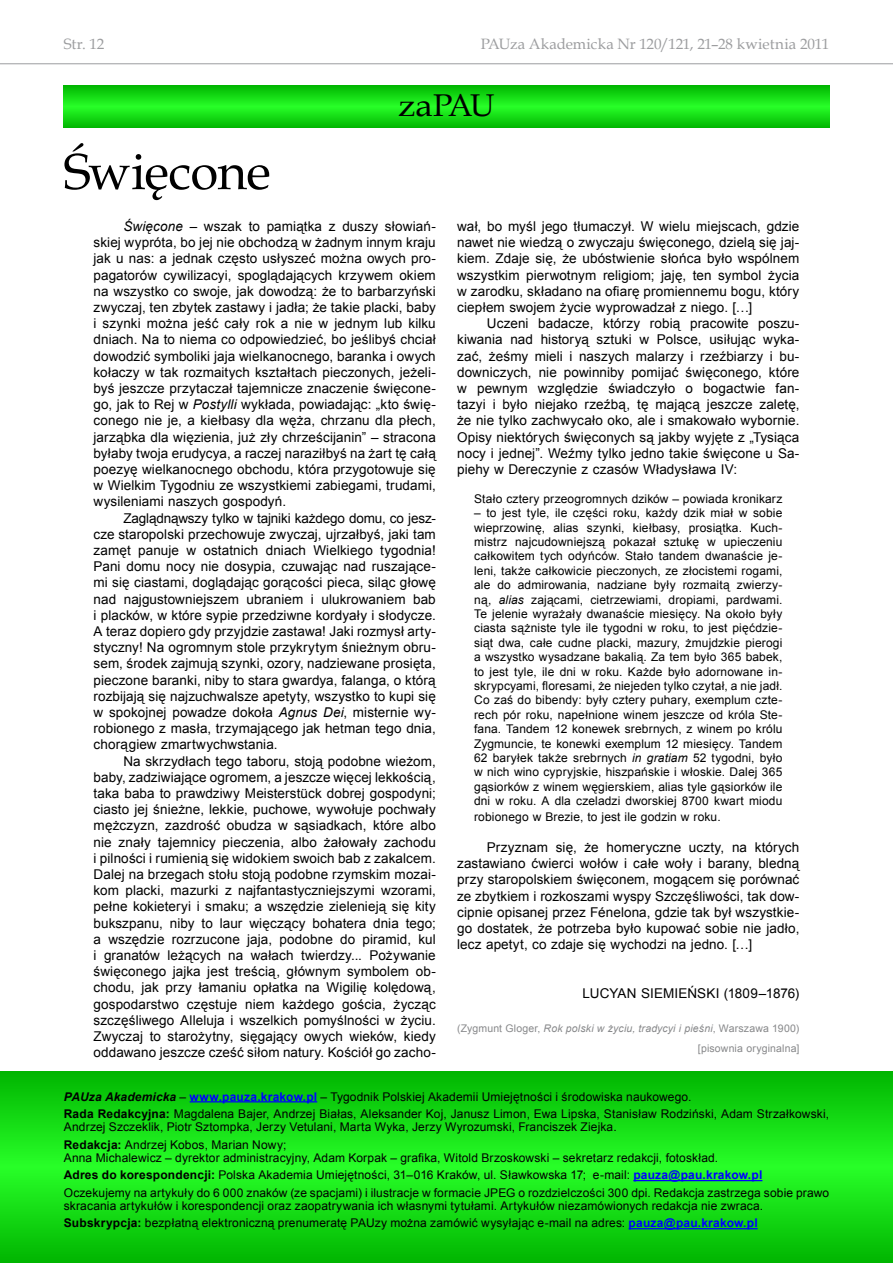
<style>
.page{position:relative;width:893px;height:1263px;background:#fff}
.page>*{position:absolute;margin:0;border:0;box-sizing:border-box;transform-origin:0 0}
.t1{font:51px "Book Antiqua";letter-spacing:-.02em;color:#000}
.t2{font:31.5px "Book Antiqua";letter-spacing:-.04em;color:#000;scale:1.1 1}
.t3{font:15px "Book Antiqua";letter-spacing:-.005em;color:#9c9d9f}
.t4{font:13.5px/16.2px "Arial";letter-spacing:.01em;color:#000;text-align:justify}
.t5{font:12px/14.4px "Arial";letter-spacing:.01em;color:#000}
.t6{font:10.5px/19.8px "Arial";letter-spacing:.015em;color:#87888a;text-align:right}
.s1{font-style:italic}
.s2{font-weight:700;font-style:italic}
.s3{font-weight:700;color:#00f}
.s4{font-weight:700}
</style>
<div class="page">
<hr style="left:0;top:63px;width:893px;height:1px;background:#9c9d9f">
<svg style="left:0;top:1071px;width:893px;height:192px;background:#13d914"></svg>
<hr style="left:190px;top:1101px;width:127px;height:1px;background:#00f">
<hr style="left:633px;top:1180px;width:129px;height:1px;background:#00f">
<hr style="left:629px;top:1228px;width:129px;height:1px;background:#00f">
<svg style="left:64px;top:85px;width:765px;height:43px;background:#13d913"></svg>
<p class="t3" style="left:64px;top:34px;width:42px">Str. 12</p>
<p class="t3" style="left:481px;top:34px;width:350px">PAUza Akademicka Nr 120/121, 21–28 kwietnia 2011</p>
<h1 class="t1" style="left:64px;top:136px;width:208px">Święcone</h1>
<h2 class="t2" style="left:398px;top:84px;width:89px">zaPAU</h2>
<p class="t4" style="left:94px;top:218px;width:344px;text-indent:30px"><span class="s1">Święcone</span> – wszak to pamiątka z duszy słowiań&shy;skiej wypróta, bo jej nie obchodzą w żadnym innym kraju jak u nas: a jednak często usłyszeć można owych pro&shy;pagatorów cywilizacyi, spoglądających krzywem okiem na wszystko co swoje, jak dowodzą: że to barbarzyński zwyczaj, ten zbytek zastawy i jadła; że takie placki, baby i szynki można jeść cały rok a nie w jednym lub kilku dniach. Na to niema co odpowiedzieć, bo jeślibyś chciał dowodzić symboliki jaja wielkanocnego, baranka i owych kołaczy w tak rozmaitych kształtach pieczonych, jeżeli&shy;byś jeszcze przytaczał tajemnicze znaczenie święcone&shy;go, jak to Rej w <span class="s1">Postylli</span> wykłada, powiadając: „kto świę&shy;conego nie je, a kiełbasy dla węża, chrzanu dla płech, jarząbka dla więzienia, już zły chrześcijanin” – stracona byłaby twoja erudycya, a raczej naraziłbyś na żart tę całą poezyę wielkanocnego obchodu, która przygotowuje się w Wielkim Tygodniu ze wszystkiemi zabiegami, trudami, wysileniami naszych gospodyń.</p>
<p class="t4" style="left:94px;top:510px;width:344px;text-indent:30px">Zaglądnąwszy tylko w tajniki każdego domu, co jesz&shy;cze staropolski przechowuje zwyczaj, ujrzałbyś, jaki tam zamęt panuje w ostatnich dniach Wielkiego tygodnia!<br>Pani domu nocy nie dosypia, czuwając nad ruszające&shy;mi się ciastami, doglądając gorącości pieca, siląc głowę nad najgustowniejszem ubraniem i ulukrowaniem bab i placków, w które sypie przedziwne kordyały i słodycze.<br>A teraz dopiero gdy przyjdzie zastawa! Jaki rozmysł arty&shy;styczny! Na ogromnym stole przykrytym śnieżnym obru&shy;sem, środek zajmują szynki, ozory, nadziewane prosięta, pieczone baranki, niby to stara gwardya, falanga, o którą rozbijają się najzuchwalsze apetyty, wszystko to kupi się w spokojnej powadze dokoła <span class="s1">Agnus Dei</span>, misternie wy&shy;robionego z masła, trzymającego jak hetman tego dnia, chorągiew zmartwychwstania.</p>
<p class="t4" style="left:94px;top:753px;width:344px;text-indent:30px">Na skrzydłach tego taboru, stoją podobne wieżom, baby, zadziwiające ogromem, a jeszcze więcej lekkością, taka baba to prawdziwy Meisterstück dobrej gospodyni; ciasto jej śnieżne, lekkie, puchowe, wywołuje pochwały mężczyzn, zazdrość obudza w sąsiadkach, które albo nie znały tajemnicy pieczenia, albo żałowały zachodu i pilności i rumienią się widokiem swoich bab z zakalcem.<br>Dalej na brzegach stołu stoją podobne rzymskim mozai&shy;kom placki, mazurki z najfantastyczniejszymi wzorami, pełne kokieteryi i smaku; a wszędzie zielenieją się kity bukszpanu, niby to laur więczący bohatera dnia tego; a wszędzie rozrzucone jaja, podobne do piramid, kul i granatów leżących na wałach twierdzy... Pożywanie święconego jajka jest treścią, głównym symbolem ob&shy;chodu, jak przy łamaniu opłatka na Wigilię kolędową, gospodarstwo częstuje niem każdego gościa, życząc szczęśliwego Alleluja i wszelkich pomyślności w życiu.<br>Zwyczaj to starożytny, sięgający owych wieków, kiedy oddawano jeszcze cześć siłom natury. Kościół go zacho-</p>
<p class="t4" style="left:457px;top:218px;width:344px">wał, bo myśl jego tłumaczył. W wielu miejscach, gdzie nawet nie wiedzą o zwyczaju święconego, dzielą się jaj&shy;kiem. Zdaje się, że ubóstwienie słońca było wspólnem wszystkim pierwotnym religiom; jaję, ten symbol życia w zarodku, składano na ofiarę promiennemu bogu, który ciepłem swojem życie wyprowadzał z niego. […]</p>
<p class="t4" style="left:457px;top:315px;width:344px;text-indent:30px">Uczeni badacze, którzy robią pracowite poszu&shy;kiwania nad historyą sztuki w Polsce, usiłując wyka&shy;zać, żeśmy mieli i naszych malarzy i rzeźbiarzy i bu&shy;downiczych, nie powinniby pomijać święconego, które w pewnym względzie świadczyło o bogactwie fan&shy;tazyi i było niejako rzeźbą, tę mającą jeszcze zaletę, że nie tylko zachwycało oko, ale i smakowało wybornie.<br>Opisy niektórych święconych są jakby wyjęte z „Tysiąca nocy i jednej”. Weźmy tylko jedno takie święcone u Sa&shy;piehy w Dereczynie z czasów Władysława IV:</p>
<p class="t5" style="left:474px;top:491px;width:310px">Stało cztery przeogromnych dzików – powiada kronikarz</p>
<p class="t5" style="left:474px;top:506px;width:310px;text-align:justify">– to jest tyle, ile części roku, każdy dzik miał w sobie wieprzowinę, alias szynki, kiełbasy, prosiątka. Kuch&shy;mistrz najcudowniejszą pokazał sztukę w upieczeniu całkowitem tych odyńców. Stało tandem dwanaście je&shy;leni, także całkowicie pieczonych, ze złocistemi rogami, ale do admirowania, nadziane były rozmaitą zwierzy&shy;ną, <span class="s1">alias</span> zającami, cietrzewiami, dropiami, pardwami.<br>Te jelenie wyrażały dwanaście miesięcy. Na około były ciasta sążniste tyle ile tygodni w roku, to jest pięćdzie&shy;siąt dwa, całe cudne placki, mazury, żmujdzkie pierogi a wszystko wysadzane bakalią. Za tem było 365 babek, to jest tyle, ile dni w roku. Każde było adornowane in&shy;skrypcyami, floresami, że niejeden tylko czytał, a nie jadł.<br>Co zaś do bibendy: były cztery puhary, exemplum czte&shy;rech pór roku, napełnione winem jeszcze od króla Ste&shy;fana. Tandem 12 konewek srebrnych, z winem po królu Zygmuncie, te konewki exemplum 12 miesięcy. Tandem 62 baryłek także srebrnych <span class="s1">in gratiam</span> 52 tygodni, było w nich wino cypryjskie, hiszpańskie i włoskie. Dalej 365 gąsiorków z winem węgierskiem, alias tyle gąsiorków ile dni w roku. A dla czeladzi dworskiej 8700 kwart miodu</p>
<p class="t5" style="left:474px;top:810px;width:248px">robionego w Brezie, to jest ile godzin w roku.</p>
<p class="t4" style="left:457px;top:839px;width:344px;text-indent:30px">Przyznam się, że homeryczne uczty, na których zastawiano ćwierci wołów i całe woły i barany, bledną przy staropolskiem święconem, mogącem się porównać ze zbytkiem i rozkoszami wyspy Szczęśliwości, tak dow&shy;cipnie opisanej przez Fénelona, gdzie tak był wszystkie&shy;go dostatek, że potrzeba było kupować sobie nie jadło, lecz apetyt, co zdaje się wychodzi na jedno. […]</p>
<p class="t4" style="left:583px;top:985px;width:218px">LUCYAN SIEMIEŃSKI (1809–1876)</p>
<p class="t6" style="left:457px;top:1018px;width:344px">(Zygmunt Gloger, <span class="s1">Rok polski w życiu, tradycyi i pieśni</span>, Warszawa 1900) [pisownia oryginalna]</p>
<p class="t5" style="left:64px;top:1088px;width:767px;line-height:17.4px"><span class="s2">PAUza Akademicka</span> – <span class="s3">www.pauza.krakow.pl</span> – Tygodnik Polskiej Akademii Umiejętności i środowiska naukowego.<br><span class="s4">Rada Redakcyjna:</span> Magdalena Bajer, Andrzej Białas, Aleksander Koj, Janusz Limon, Ewa Lipska, Stanisław Rodziński, Adam Strzałkowski,</p>
<p class="t5" style="left:64px;top:1118px;width:554px;line-height:17.4px">Andrzej Szczeklik, Piotr Sztompka, Jerzy Vetulani, Marta Wyka, Jerzy Wyrozumski, Franciszek Ziejka.<br><span class="s4">Redakcja:</span> Andrzej Kobos, Marian Nowy;</p>
<p class="t5" style="left:64px;top:1149px;width:767px;line-height:17.4px">Anna Michalewicz – dyrektor administracyjny, Adam Korpak – grafika, Witold Brzoskowski – sekretarz redakcji, fotoskład.<br><span class="s4">Adres do korespondencji:</span> Polska Akademia Umiejętności, 31–016 Kraków, ul. Sławkowska 17; e-mail: <span class="s3">pauza@pau.krakow.pl<br></span>Oczekujemy na artykuły do 6 000 znaków (ze spacjami) i ilustracje w formacie JPEG o rozdzielczości 300 dpi. Redakcja zastrzega sobie prawo</p>
<p class="t5" style="left:64px;top:1197px;width:701px;line-height:17.4px">skracania artykułów i korespondencji oraz zaopatrywania ich własnymi tytułami. Artykułów niezamówionych redakcja nie zwraca.<br><span class="s4">Subskrypcja:</span> bezpłatną elektroniczną prenumeratę PAUzy można zamówić wysyłając e-mail na adres: <span class="s3">pauza@pau.krakow.pl</span></p>
</div>
